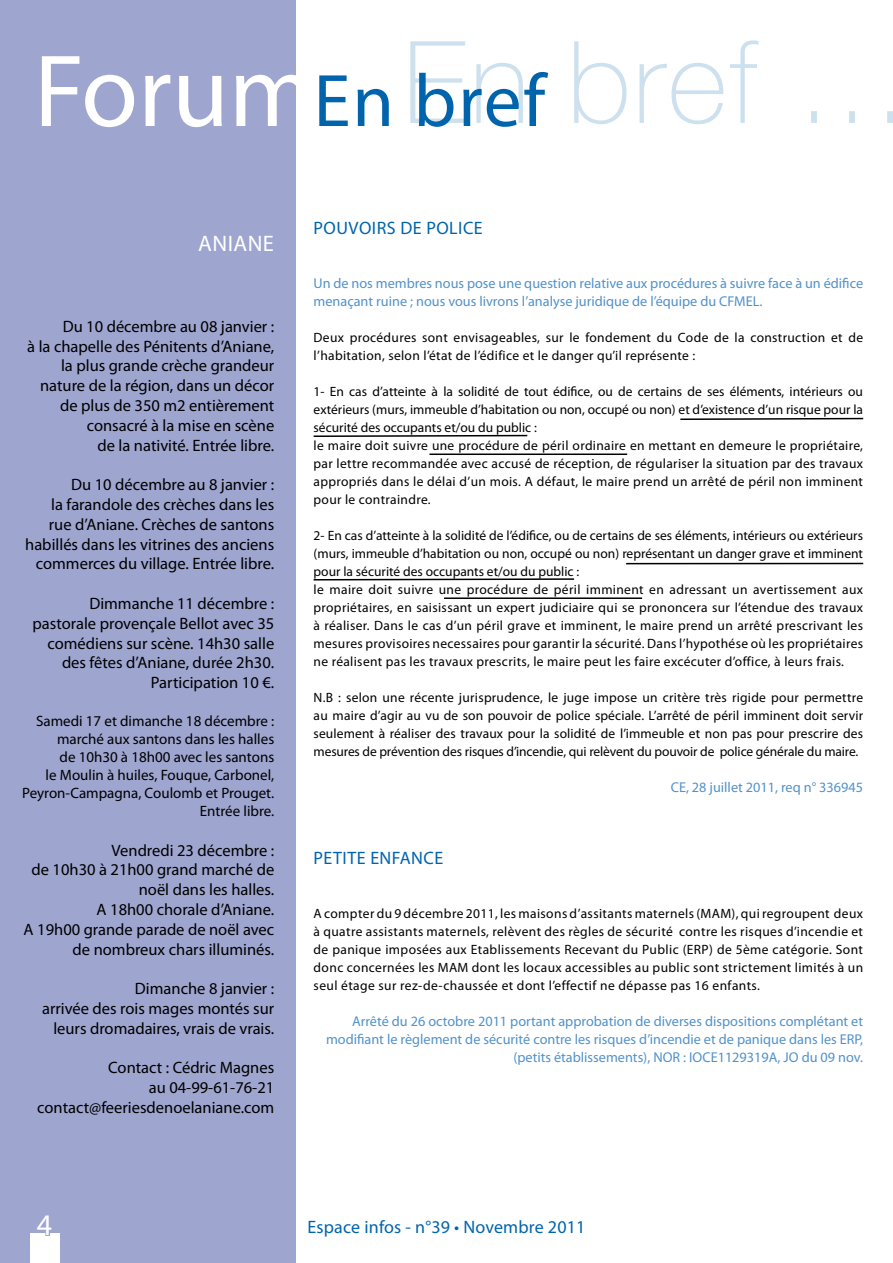
<style>
.page{position:relative;width:893px;height:1263px;background:#fff}
.page>*{position:absolute;margin:0;border:0;box-sizing:border-box;transform-origin:0 0}
.t1{font:75px "Myriad Pro";color:#0064ad}
.t2{font:30px "Myriad Pro";color:#fff}
.t3{font:22.5px "Myriad Pro";color:#fff}
.t4{font:18px "Myriad Pro";letter-spacing:.01em;color:#0064ad}
.t5{font:16.5px/19.8px "Myriad Pro";color:#000;text-align:right}
.t6{font:15px/18px "Myriad Pro";color:#000;text-align:right}
.t7{font:14.25px/18px "Myriad Pro";color:#5292c9}
.t8{font:13.5px/18px "Myriad Pro";letter-spacing:.025em;color:#000}
.s1{font-size:103.5px;color:#fff}
</style>
<div class="page">
<div style="left:0;top:0;width:296px;height:1263px;background:#9ea5cf"></div>
<div style="left:30px;top:1233px;width:30px;height:30px;background:#fff"></div>
<svg style="left:45px;top:1233px;width:5px;height:3px"></svg>
<svg style="left:410px;top:40px;width:483px;height:84px"></svg>
<hr style="left:429px;top:453px;width:198px;height:2px;background:#000">
<hr style="left:626px;top:563px;width:237px;height:1px;background:#000">
<hr style="left:444px;top:597px;width:198px;height:2px;background:#000">
<svg style="left:680px;top:417px;width:184px;height:3px"></svg>
<svg style="left:313px;top:434px;width:215px;height:3px"></svg>
<svg style="left:313px;top:578px;width:262px;height:3px"></svg>
<h1 class="t1" style="left:34px;top:55px;width:513px"><span class="s1">Forum</span>En bref</h1>
<h3 class="t3" style="left:198px;top:229px;width:77px">ANIANE</h3>
<p class="t5" style="left:27px;top:316px;width:248px">Du 10 décembre au 08 janvier :<br>à la chapelle des Pénitents d’Aniane, la plus grande crèche grandeur nature de la région, dans un décor de plus de 350 m2 entièrement consacré à la mise en scène<br>de la nativité. Entrée libre.</p>
<p class="t5" style="left:25px;top:474px;width:251px">Du 10 décembre au 8 janvier :<br>la farandole des crèches dans les rue d’Aniane. Crèches de santons habillés dans les vitrines des anciens commerces du village. Entrée libre.</p>
<p class="t5" style="left:33px;top:593px;width:243px">Dimmanche 11 décembre : pastorale provençale Bellot avec 35 comédiens sur scène. 14h30 salle des fêtes d’Aniane, durée 2h30.<br>Participation 10 €.</p>
<p class="t6" style="left:22px;top:712px;width:254px">Samedi 17 et dimanche 18 décembre : marché aux santons dans les halles<br>de 10h30 à 18h00 avec les santons<br>le Moulin à huiles, Fouque, Carbonel,<br>Peyron-Campagna, Coulomb et Prouget.<br>Entrée libre.</p>
<p class="t5" style="left:24px;top:840px;width:252px">Vendredi 23 décembre :<br>de 10h30 à 21h00 grand marché de noël dans les halles.<br>A 18h00 chorale d’Aniane.<br>A 19h00 grande parade de noël avec de nombreux chars illuminés.</p>
<p class="t5" style="left:42px;top:978px;width:234px">Dimanche 8 janvier :<br>arrivée des rois mages montés sur leurs dromadaires, vrais de vrais.</p>
<p class="t5" style="left:37px;top:1058px;width:238px">Contact : Cédric Magnes<br>au 04-99-61-76-21 contact@feeriesdenoelaniane.com</p>
<h3 class="t4" style="left:314px;top:217px;width:171px">POUVOI RS DE POLICE</h3>
<p class="t7" style="left:314px;top:274px;width:551px">Un de nos membres nous pose une question relative aux procédures à suivre face à un édifice menaçant ruine ; nous vous livrons l’analyse juridique de l’équipe du CFMEL.</p>
<p class="t8" style="left:314px;top:328px;width:551px">Deux procédures sont envisageables, sur le fondement du Code de la construction et de l’habitation, selon l’état de l’édifice et le danger qu’il représente :</p>
<p class="t8" style="left:314px;top:382px;width:551px">1- En cas d’atteinte à la solidité de tout édifice, ou de certains de ses éléments, intérieurs ou extérieurs (murs, immeuble d’habitation ou non, occupé ou non) et d’existence d’un risque pour la sécurité des occupants et/ou du public :<br>le maire doit suivre une procédure de péril ordinaire en mettant en demeure le propriétaire, par lettre recommandée avec accusé de réception, de régulariser la situation par des travaux appropriés dans le délai d’un mois. A défaut, le maire prend un arrêté de péril non imminent pour le contraindre.</p>
<p class="t8" style="left:314px;top:526px;width:551px">2- En cas d’atteinte à la solidité de l’édifice, ou de certains de ses éléments, intérieurs ou extérieurs (murs, immeuble d’habitation ou non, occupé ou non) représentant un danger grave et imminent pour la sécurité des occupants et/ou du public :<br>le maire doit suivre une procédure de péril imminent en adressant un avertissement aux propriétaires, en saisissant un expert judiciaire qui se prononcera sur l’étendue des travaux à réaliser. Dans le cas d’un péril grave et imminent, le maire prend un arrêté prescrivant les mesures provisoires necessaires pour garantir la sécurité. Dans l’hypothése où les propriétaires ne réalisent pas les travaux prescrits, le maire peut les faire excécuter d’office, à leurs frais.</p>
<p class="t8" style="left:314px;top:688px;width:551px;text-align:justify">N.B : selon une récente jurisprudence, le juge impose un critère très rigide pour permettre au maire d’agir au vu de son pouvoir de police spéciale. L’arrêté de péril imminent doit servir seulement à réaliser des travaux pour la solidité de l’immeuble et non pas pour prescrire des mesures de prévention des risques d’incendie, qui relèvent du pouvoir de police générale du maire.</p>
<p class="t7" style="left:671px;top:778px;width:194px">CE, 28 juillet 2011, req n° 336945</p>
<h3 class="t4" style="left:314px;top:847px;width:131px">PETITE ENFANCE</h3>
<p class="t8" style="left:314px;top:904px;width:551px;text-align:justify">A compter du 9 décembre 2011, les maisons d’assitants maternels (MAM), qui regroupent deux à quatre assistants maternels, relèvent des règles de sécurité contre les risques d’incendie et de panique imposées aux Etablissements Recevant du Public (ERP) de 5ème catégorie. Sont donc concernées les MAM dont les locaux accessibles au public sont strictement limités à un seul étage sur rez-de-chaussée et dont l’effectif ne dépasse pas 16 enfants.</p>
<p class="t7" style="left:326px;top:1012px;width:539px;text-align:right">Arrêté du 26 octobre 2011 portant approbation de diverses dispositions complétant et modifiant le règlement de sécurité contre les risques d’incendie et de panique dans les ERP, (petits établissements), NOR : IOCE1129319A, JO du 09 nov.</p>
<h2 class="t2" style="left:37px;top:1206px;width:17px">4</h2>
<h3 class="t4" style="left:307px;top:1216px;width:279px">Espace infos - n°39 • Novembre 2011</h3>
</div>
